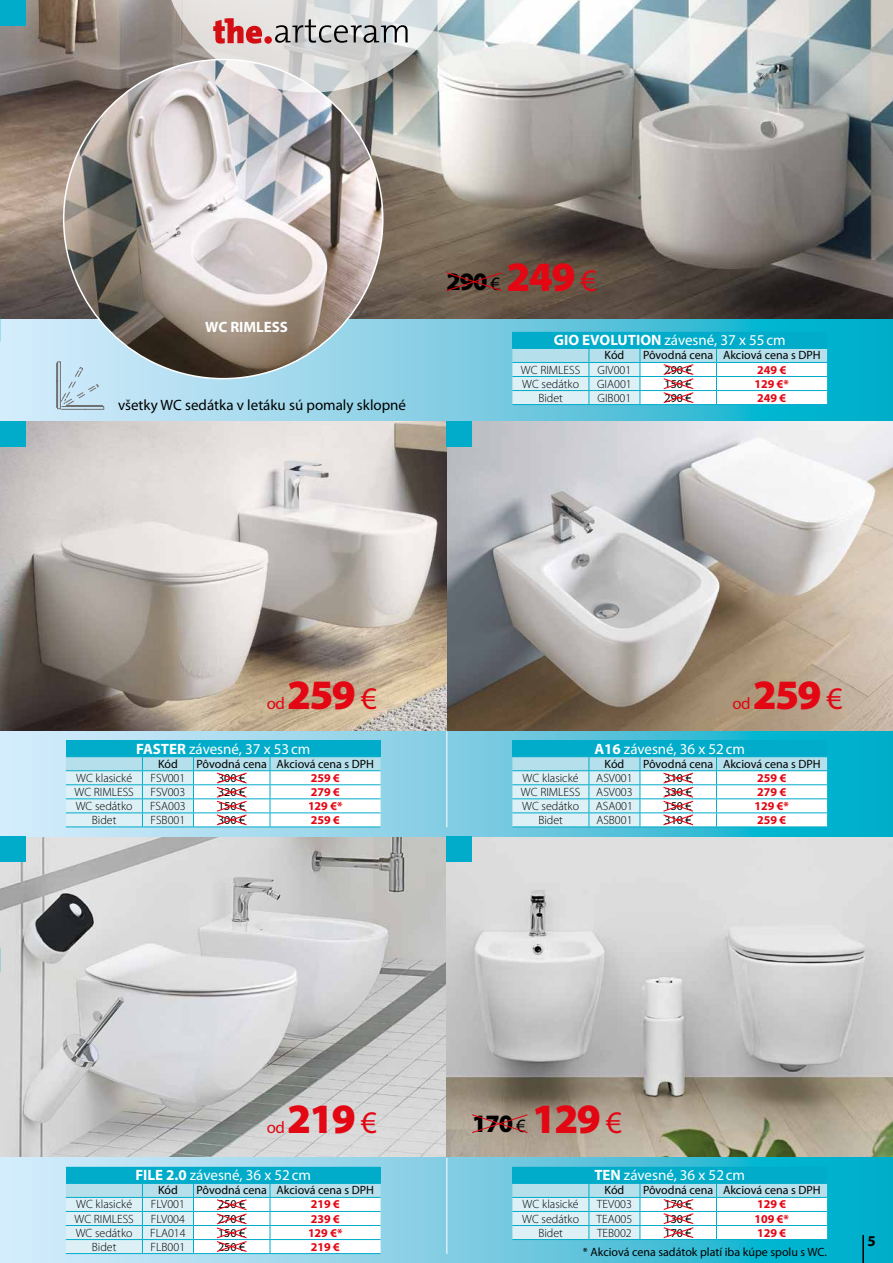
<style>
.page{position:relative;width:893px;height:1263px;background:#fff}
.page>*{position:absolute;margin:0;border:0;box-sizing:border-box;transform-origin:0 0}
.t1{font:900 42px "Myriad Pro";letter-spacing:-.04em;color:#e30613}
.t2{font:900 25.05px "Myriad Pro";letter-spacing:-.04em;color:#000}
.t3{font:16.8px "Myriad Pro";color:#e30613}
.t4{font:15px "Myriad Pro";color:#fff}
.t5{font:15px "Myriad Pro";color:#000}
.t6{font:700 15px "Myriad Pro";color:#fff}
.t7{font:700 15px "Myriad Pro";color:#000}
.t8{font:12px "Myriad Pro";color:#000}
.t9{font:300 12px "Myriad Pro";color:#000}
.t10{font:700 12px "Myriad Pro";color:#e30613}
.s1{font-weight:400;font-size:18.9px}
.s2{font-weight:400;font-size:31.5px}
.s3{font-weight:700}
</style>
<div class="page">
<svg style="left:1px;top:319px;width:892px;height:102px;background:#7ecfe5"></svg>
<img style="left:1px;top:0;width:892px;height:319px">
<img style="left:64px;top:60px;width:319px;height:319px;border-radius:160px">
<img style="left:446px;top:421px;width:447px;height:310px">
<img style="left:1px;top:421px;width:445px;height:310px">
<img style="left:1px;top:836px;width:445px;height:322px">
<img style="left:446px;top:836px;width:447px;height:322px">
<svg style="left:1px;top:1158px;width:892px;height:105px;background:#6ecbe2"></svg>
<svg style="left:1px;top:731px;width:892px;height:105px;background:#75cde3"></svg>
<img style="left:0;top:316px;width:1px;height:234px">
<img style="left:0;top:631px;width:1px;height:233px">
<img style="left:0;top:0;width:1px;height:253px">
<img style="left:0;top:944px;width:1px;height:242px">
<svg style="left:0;top:546px;width:1px;height:85px"></svg>
<svg style="left:0;top:231px;width:1px;height:85px"></svg>
<hr style="left:0;top:1178px;width:1px;height:85px;background:#d4edfc">
<svg style="left:0;top:862px;width:1px;height:85px"></svg>
<svg style="left:471px;top:1113px;width:58px;height:21px"></svg>
<svg style="left:445px;top:271px;width:58px;height:21px"></svg>
<hr style="left:862px;top:1235px;width:2px;height:28px;background:#000">
<div style="left:0;top:0;width:26px;height:26px;background:#00acc9"></div>
<div style="left:0;top:421px;width:26px;height:25px;background:#00acc9"></div>
<div style="left:0;top:836px;width:26px;height:26px;background:#00acc9"></div>
<div style="left:446px;top:836px;width:26px;height:26px;background:#00acc9"></div>
<div style="left:446px;top:421px;width:26px;height:25px;background:#00acc9"></div>
<div style="left:66px;top:1167px;width:315px;height:16px;background:#00acc9"></div>
<hr style="left:66px;top:1253px;width:76px;height:1px;background:#00acc9">
<hr style="left:142px;top:1253px;width:51px;height:1px;background:#00acc9">
<hr style="left:193px;top:1253px;width:77px;height:1px;background:#00acc9">
<hr style="left:270px;top:1253px;width:111px;height:1px;background:#00acc9">
<svg style="left:66px;top:1183px;width:315px;height:70px"></svg>
<div style="left:512px;top:741px;width:315px;height:16px;background:#00acc9"></div>
<hr style="left:512px;top:740px;width:77px;height:1px;background:#00acc9">
<hr style="left:589px;top:740px;width:51px;height:1px;background:#00acc9">
<hr style="left:640px;top:740px;width:76px;height:1px;background:#00acc9">
<hr style="left:716px;top:740px;width:111px;height:1px;background:#00acc9">
<svg style="left:512px;top:757px;width:315px;height:70px"></svg>
<div style="left:66px;top:741px;width:315px;height:16px;background:#00acc9"></div>
<hr style="left:66px;top:740px;width:76px;height:1px;background:#00acc9">
<hr style="left:142px;top:740px;width:51px;height:1px;background:#00acc9">
<hr style="left:193px;top:740px;width:77px;height:1px;background:#00acc9">
<hr style="left:270px;top:740px;width:111px;height:1px;background:#00acc9">
<svg style="left:66px;top:757px;width:315px;height:70px"></svg>
<div style="left:512px;top:1167px;width:315px;height:16px;background:#00acc9"></div>
<hr style="left:512px;top:1239px;width:77px;height:1px;background:#00acc9">
<hr style="left:589px;top:1239px;width:51px;height:1px;background:#00acc9">
<hr style="left:640px;top:1239px;width:76px;height:1px;background:#00acc9">
<hr style="left:716px;top:1239px;width:111px;height:1px;background:#00acc9">
<svg style="left:512px;top:1183px;width:315px;height:56px"></svg>
<div style="left:512px;top:332px;width:315px;height:16px;background:#00acc9"></div>
<svg style="left:512px;top:348px;width:315px;height:57px"></svg>
<svg style="left:160px;top:0;width:301px;height:93px;background:#cbc6c5"></svg>
<hr style="left:446px;top:1158px;width:1px;height:96px;background:#fff">
<hr style="left:446px;top:731px;width:1px;height:96px;background:#fff">
<svg style="left:56px;top:361px;width:48px;height:49px;background:#b9d4e2"></svg>
<p class="t6" style="left:205px;top:317px;width:84px">WC RIMLESS</p>
<p class="t5" style="left:118px;top:395px;width:290px">všetky WC sedátka v letáku sú pomaly sklopné</p>
<h2 class="t2" style="left:446px;top:267px;width:55px">290 <span class="s1">€</span></h2>
<h1 class="t1" style="left:507px;top:253px;width:91px">249 <span class="s2">€</span></h1>
<p class="t4" style="left:554px;top:331px;width:233px"><span class="s3">GIO EVOLUTION</span> závesné, 37 x 55cm</p>
<p class="t8" style="left:604px;top:348px;width:21px">Kód</p>
<p class="t8" style="left:643px;top:348px;width:179px">Pôvodná cena Akciová cena s DPH</p>
<p class="t9" style="left:521px;top:362px;width:61px">WC RIMLESS</p>
<p class="t9" style="left:598px;top:362px;width:35px">GIV001</p>
<p class="t8" style="left:665px;top:362px;width:29px">290 €</p>
<p class="t10" style="left:757px;top:362px;width:31px">249 €</p>
<p class="t9" style="left:522px;top:376px;width:58px">WC sedátko</p>
<p class="t9" style="left:597px;top:376px;width:36px">GIA001</p>
<p class="t8" style="left:665px;top:376px;width:29px">150 €</p>
<p class="t10" style="left:754px;top:376px;width:36px">129 €*</p>
<p class="t9" style="left:538px;top:390px;width:26px">Bidet</p>
<p class="t9" style="left:598px;top:390px;width:35px">GIB001</p>
<p class="t8" style="left:665px;top:390px;width:29px">290 €</p>
<p class="t10" style="left:757px;top:390px;width:31px">249 €</p>
<h1 class="t1" style="left:287px;top:671px;width:91px">259 <span class="s2">€</span></h1>
<h3 class="t3" style="left:267px;top:693px;width:20px">od</h3>
<h1 class="t1" style="left:753px;top:671px;width:91px">259 <span class="s2">€</span></h1>
<h3 class="t3" style="left:732px;top:693px;width:20px">od</h3>
<p class="t4" style="left:136px;top:739px;width:176px"><span class="s3">FASTER</span> závesné, 37 x 53cm</p>
<p class="t8" style="left:158px;top:756px;width:21px">Kód</p>
<p class="t8" style="left:197px;top:756px;width:179px">Pôvodná cena Akciová cena s DPH</p>
<p class="t4" style="left:594px;top:739px;width:152px"><span class="s3">A16</span> závesné, 36 x 52cm</p>
<p class="t8" style="left:604px;top:756px;width:21px">Kód</p>
<p class="t8" style="left:643px;top:756px;width:179px">Pôvodná cena Akciová cena s DPH</p>
<p class="t9" style="left:76px;top:771px;width:58px">WC klasické</p>
<p class="t9" style="left:151px;top:771px;width:36px">FSV001</p>
<p class="t8" style="left:218px;top:770px;width:29px">300 €</p>
<p class="t10" style="left:311px;top:770px;width:31px">259 €</p>
<p class="t9" style="left:74px;top:785px;width:61px">WC RIMLESS</p>
<p class="t9" style="left:151px;top:785px;width:36px">FSV003</p>
<p class="t8" style="left:218px;top:784px;width:29px">320 €</p>
<p class="t10" style="left:311px;top:784px;width:31px">279 €</p>
<p class="t9" style="left:76px;top:799px;width:58px">WC sedátko</p>
<p class="t9" style="left:150px;top:799px;width:37px">FSA003</p>
<p class="t8" style="left:218px;top:798px;width:29px">150 €</p>
<p class="t10" style="left:308px;top:798px;width:36px">129 €*</p>
<p class="t9" style="left:92px;top:813px;width:26px">Bidet</p>
<p class="t9" style="left:151px;top:813px;width:36px">FSB001</p>
<p class="t8" style="left:218px;top:812px;width:29px">300 €</p>
<p class="t10" style="left:311px;top:812px;width:31px">259 €</p>
<p class="t9" style="left:523px;top:771px;width:58px">WC klasické</p>
<p class="t9" style="left:596px;top:771px;width:38px">ASV001</p>
<p class="t8" style="left:665px;top:770px;width:29px">310 €</p>
<p class="t10" style="left:757px;top:770px;width:31px">259 €</p>
<p class="t9" style="left:521px;top:785px;width:61px">WC RIMLESS</p>
<p class="t9" style="left:596px;top:785px;width:38px">ASV003</p>
<p class="t8" style="left:665px;top:784px;width:29px">330 €</p>
<p class="t10" style="left:757px;top:784px;width:31px">279 €</p>
<p class="t9" style="left:522px;top:799px;width:58px">WC sedátko</p>
<p class="t9" style="left:596px;top:799px;width:39px">ASA001</p>
<p class="t8" style="left:665px;top:798px;width:29px">150 €</p>
<p class="t10" style="left:754px;top:798px;width:36px">129 €*</p>
<p class="t9" style="left:538px;top:813px;width:26px">Bidet</p>
<p class="t9" style="left:596px;top:813px;width:38px">ASB001</p>
<p class="t8" style="left:665px;top:812px;width:29px">310 €</p>
<p class="t10" style="left:757px;top:812px;width:31px">259 €</p>
<h1 class="t1" style="left:287px;top:1095px;width:91px">219 <span class="s2">€</span></h1>
<h3 class="t3" style="left:267px;top:1117px;width:20px">od</h3>
<h2 class="t2" style="left:472px;top:1109px;width:55px">170 <span class="s1">€</span></h2>
<h1 class="t1" style="left:532px;top:1095px;width:91px">129 <span class="s2">€</span></h1>
<p class="t4" style="left:135px;top:1166px;width:177px"><span class="s3">FILE 2.0</span> závesné, 36 x 52cm</p>
<p class="t8" style="left:158px;top:1183px;width:21px">Kód</p>
<p class="t8" style="left:197px;top:1183px;width:179px">Pôvodná cena Akciová cena s DPH</p>
<p class="t4" style="left:594px;top:1166px;width:152px"><span class="s3">TEN</span> závesné, 36 x 52cm</p>
<p class="t8" style="left:604px;top:1183px;width:21px">Kód</p>
<p class="t8" style="left:643px;top:1183px;width:179px">Pôvodná cena Akciová cena s DPH</p>
<p class="t9" style="left:76px;top:1197px;width:58px">WC klasické</p>
<p class="t9" style="left:151px;top:1197px;width:35px">FLV001</p>
<p class="t8" style="left:218px;top:1197px;width:29px">250 €</p>
<p class="t10" style="left:311px;top:1196px;width:31px">219 €</p>
<p class="t9" style="left:74px;top:1211px;width:61px">WC RIMLESS</p>
<p class="t9" style="left:151px;top:1211px;width:35px">FLV004</p>
<p class="t8" style="left:218px;top:1211px;width:29px">270 €</p>
<p class="t10" style="left:311px;top:1211px;width:31px">239 €</p>
<p class="t9" style="left:76px;top:1225px;width:58px">WC sedátko</p>
<p class="t9" style="left:150px;top:1225px;width:37px">FLA014</p>
<p class="t8" style="left:218px;top:1225px;width:29px">150 €</p>
<p class="t10" style="left:308px;top:1225px;width:36px">129 €*</p>
<p class="t9" style="left:92px;top:1239px;width:26px">Bidet</p>
<p class="t9" style="left:151px;top:1239px;width:36px">FLB001</p>
<p class="t8" style="left:218px;top:1239px;width:29px">250 €</p>
<p class="t10" style="left:311px;top:1239px;width:31px">219 €</p>
<p class="t9" style="left:523px;top:1197px;width:58px">WC klasické</p>
<p class="t9" style="left:597px;top:1197px;width:36px">TEV003</p>
<p class="t8" style="left:665px;top:1197px;width:29px">170 €</p>
<p class="t10" style="left:757px;top:1196px;width:31px">129 €</p>
<p class="t9" style="left:522px;top:1211px;width:58px">WC sedátko</p>
<p class="t9" style="left:596px;top:1211px;width:37px">TEA005</p>
<p class="t8" style="left:665px;top:1211px;width:29px">130 €</p>
<p class="t10" style="left:754px;top:1211px;width:36px">109 €*</p>
<p class="t9" style="left:538px;top:1225px;width:26px">Bidet</p>
<p class="t9" style="left:597px;top:1225px;width:36px">TEB002</p>
<p class="t8" style="left:665px;top:1225px;width:29px">170 €</p>
<p class="t10" style="left:757px;top:1225px;width:31px">129 €</p>
<p class="t8" style="left:583px;top:1244px;width:246px">* Akciová cena sadátok platí iba kúpe spolu s WC.</p>
<p class="t7" style="left:867px;top:1231px;width:10px">5</p>
</div>
